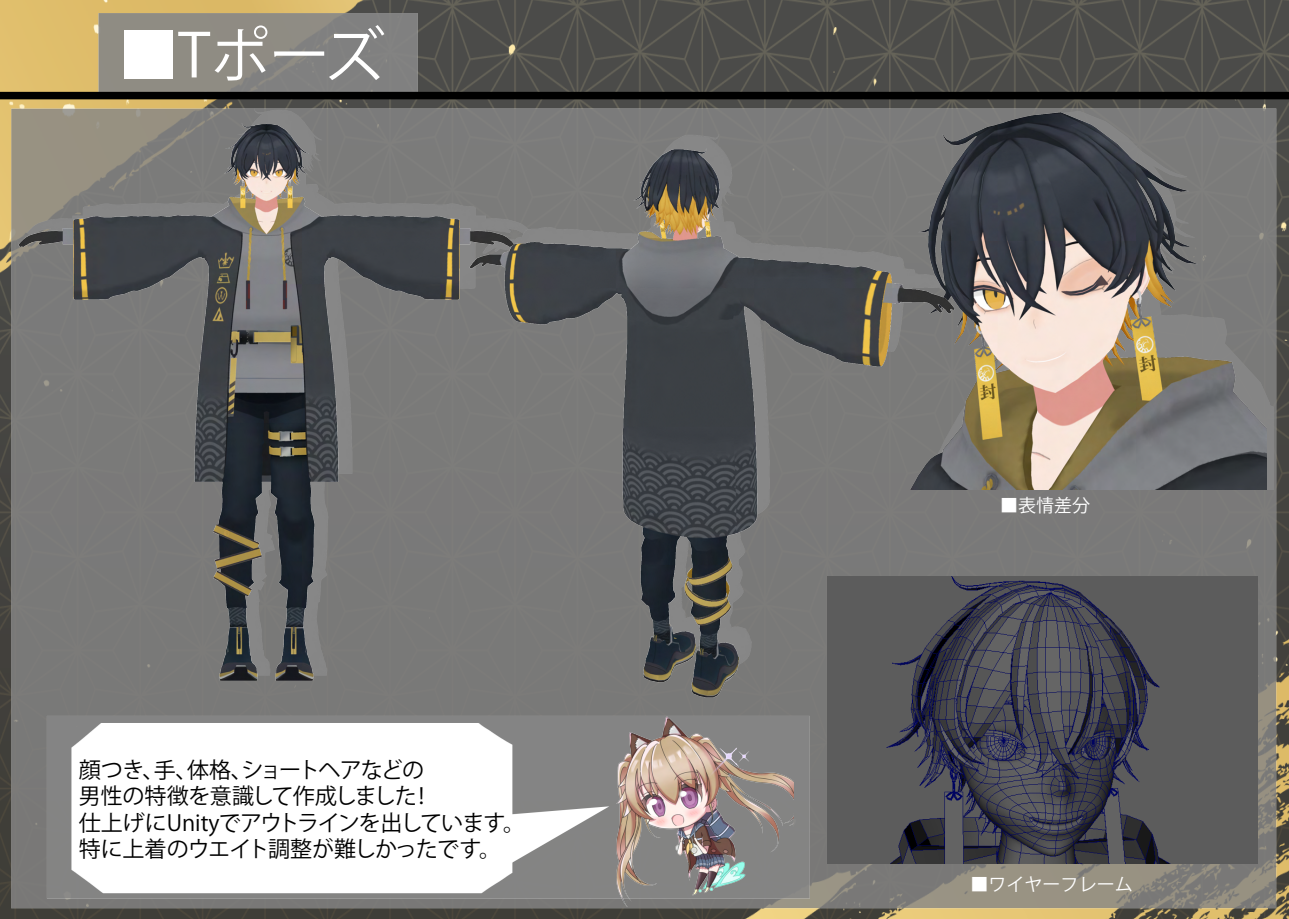
<style>
.page{position:relative;width:1289px;height:919px;background:#fff}
.page>*{position:absolute;margin:0;border:0;box-sizing:border-box;transform-origin:0 0}
.t1{font:60px "Koz Go Pr 6 N";color:#fff}
.t2{font:22.05px/26.4px "Koz Go Pr 6 N";letter-spacing:-.04em;color:#000}
.t3{font:18px "Koz Go Pr 6 N";color:#fff}
</style>
<div class="page">
<img style="left:0;top:802px;width:64px;height:116px">
<img style="left:0;top:8px;width:64px;height:794px">
<img style="left:64px;top:0;width:1224px;height:918px">
<img style="left:284px;top:0;width:1004px;height:63px">
<div style="left:0;top:92px;width:1288px;height:7px;background:#000"></div>
<h1 class="t1" style="left:118px;top:22px;width:268px">■Tポーズ</h1>
<p class="t2" style="left:79px;top:757px;width:448px">顔つき、手、体格、ショートヘアなどの<br>男性の特徴を意識して作成しました！<br>仕上げにUnityでアウトラインを出しています。特に上着のウエイト調整が難しかったです。</p>
<p class="t3" style="left:1000px;top:495px;width:91px">■表情差分</p>
<p class="t3" style="left:970px;top:874px;width:163px">■ワイヤーフレーム</p>
</div>
